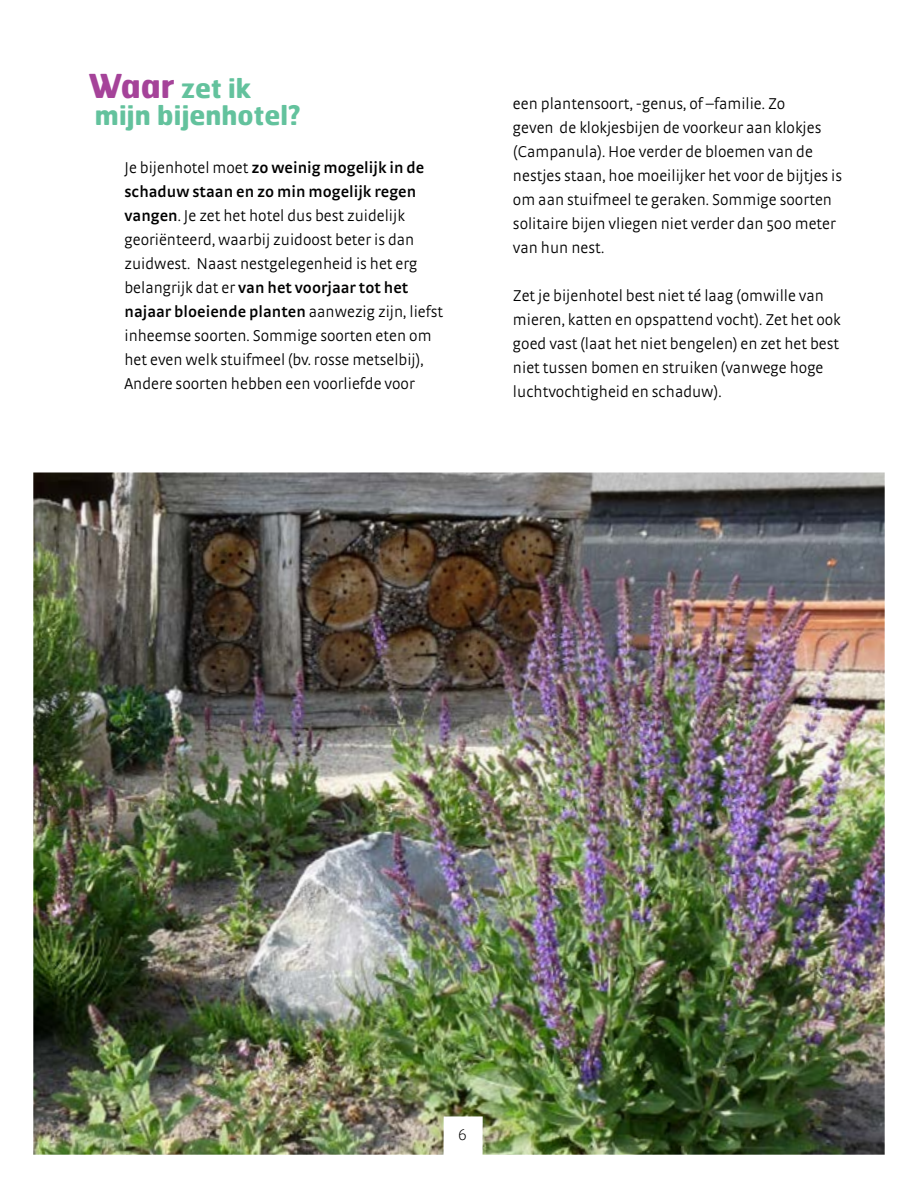
<style>
.page{position:relative;width:918px;height:1188px;background:#fff}
.page>*{position:absolute;margin:0;border:0;box-sizing:border-box;transform-origin:0 0}
.t1{font:700 27px/27px "Hermes FB";color:#63c29d}
.t2{font:300 16.5px/24px "Strada OT";color:#000101}
.t3{font:100 16.5px "Bree";color:#000}
.s1{font-size:33px;color:#a54399}
.s2{font-weight:600}
</style>
<div class="page">
<img style="left:33px;top:472px;width:852px;height:683px">
<div style="left:443px;top:1116px;width:40px;height:72px;background:#fff"></div>
<h1 class="t1" style="left:88px;top:73px;width:213px"><span class="s1">Waar</span> zet ik mijn bijenhotel?</h1>
<p class="t2" style="left:124px;top:155px;width:320px">Je bijenhotel moet <span class="s2">zo weinig mogelijk in de schaduw staan en zo min mogelijk regen vangen</span>. Je zet het hotel dus best zuidelijk georiënteerd, waarbij zuidoost beter is dan zuidwest. Naast nestgelegenheid is het erg belangrijk dat er <span class="s2">van het voorjaar tot het najaar bloeiende planten</span> aanwezig zijn, liefst inheemse soorten. Sommige soorten eten om het even welk stuifmeel (bv. rosse metselbij), Andere soorten hebben een voorliefde voor</p>
<p class="t2" style="left:513px;top:92px;width:331px">een plantensoort, -genus, of –familie. Zo<br>geven de klokjesbijen de voorkeur aan klokjes (Campanula). Hoe verder de bloemen van de nestjes staan, hoe moeilijker het voor de bijtjes is om aan stuifmeel te geraken. Sommige soorten solitaire bijen vliegen niet verder dan 500 meter van hun nest.</p>
<p class="t2" style="left:513px;top:284px;width:329px">Zet je bijenhotel best niet té laag (omwille van mieren, katten en opspattend vocht). Zet het ook goed vast (laat het niet bengelen) en zet het best niet tussen bomen en struiken (vanwege hoge luchtvochtigheid en schaduw).</p>
<p class="t3" style="left:458px;top:1126px;width:10px">6</p>
</div>
